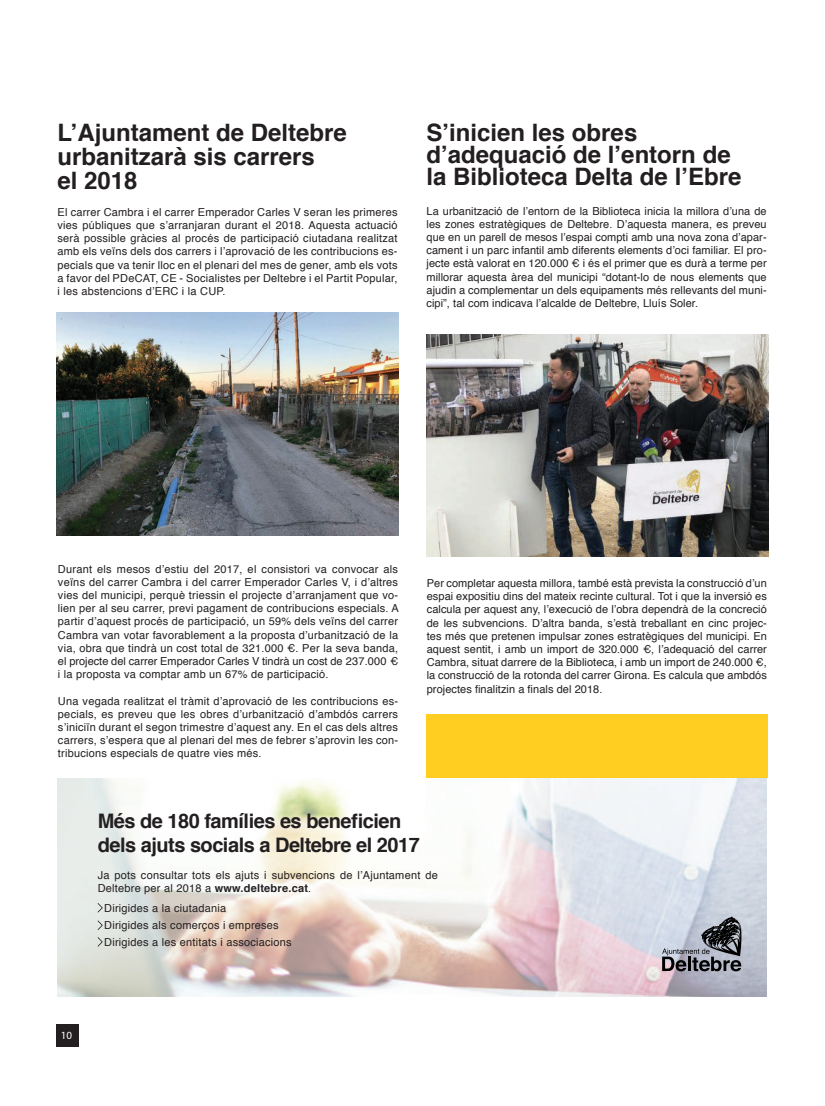
<style>
.page{position:relative;width:825px;height:1106px;background:#fff}
.page>*{position:absolute;margin:0;border:0;box-sizing:border-box;transform-origin:0 0}
.t1{font:700 24px/22px "Helvetica";color:#231f20}
.t2{font:700 20px/24px "Helvetica";letter-spacing:-.025em;color:#231f20}
.t3{font:11px/13.2px "Helvetica";letter-spacing:.02em;color:#231f20;text-align:justify}
.t4{font:11px "Myriad Pro";color:#fff}
.s1{font-weight:700}
</style>
<div class="page">
<div style="left:56px;top:1024px;width:23px;height:23px;background:#231f20"></div>
<img style="left:427px;top:334px;width:341px;height:222px">
<div style="left:426px;top:714px;width:342px;height:64px;background:#ffce21"></div>
<img style="left:57px;top:312px;width:341px;height:223px">
<svg style="left:57px;top:778px;width:710px;height:219px"></svg>
<svg style="left:98px;top:903px;width:5px;height:9px"></svg>
<svg style="left:98px;top:920px;width:5px;height:10px"></svg>
<svg style="left:98px;top:937px;width:5px;height:9px"></svg>
<svg style="left:662px;top:916px;width:79px;height:55px;background:#848892"></svg>
<h1 class="t1" style="left:57px;top:121px;width:291px;line-height:24px">L’Ajuntament de Deltebre urbanitzarà sis carrers<br>el 2018</h1>
<p class="t3" style="left:57px;top:206px;width:342px">El carrer Cambra i el carrer Emperador Carles V seran les primeres vies públiques que s’arranjaran durant el 2018. Aquesta actuació serà possible gràcies al procés de participació ciutadana realitzat amb els veïns dels dos carrers i l’aprovació de les contribucions es&shy;pecials que va tenir lloc en el plenari del mes de gener, amb els vots a favor del PDeCAT, CE - Socialistes per Deltebre i el Partit Popular, i les abstencions d’ERC i la CUP.</p>
<h1 class="t1" style="left:426px;top:122px;width:316px">S’inicien les obres d’adequació de l’entorn de la Biblioteca Delta de l’Ebre</h1>
<p class="t3" style="left:426px;top:204px;width:342px">La urbanització de l’entorn de la Biblioteca inicia la millora d’una de les zones estratègiques de Deltebre. D’aquesta manera, es preveu que en un parell de mesos l’espai compti amb una nova zona d’apar&shy;cament i un parc infantil amb diferents elements d’oci familiar. El pro&shy;jecte està valorat en 120.000 € i és el primer que es durà a terme per millorar aquesta àrea del municipi “dotant-lo de nous elements que ajudin a complementar un dels equipaments més rellevants del muni&shy;cipi”, tal com indicava l’alcalde de Deltebre, Lluís Soler.</p>
<p class="t3" style="left:58px;top:562px;width:342px">Durant els mesos d’estiu del 2017, el consistori va convocar als veïns del carrer Cambra i del carrer Emperador Carles V, i d’altres vies del municipi, perquè triessin el projecte d’arranjament que vo&shy;lien per al seu carrer, previ pagament de contribucions especials. A partir d’aquest procés de participació, un 59% dels veïns del carrer Cambra van votar favorablement a la proposta d’urbanització de la via, obra que tindrà un cost total de 321.000 €. Per la seva banda, el projecte del carrer Emperador Carles V tindrà un cost de 237.000 € i la proposta va comptar amb un 67% de participació.</p>
<p class="t3" style="left:58px;top:694px;width:342px">Una vegada realitzat el tràmit d’aprovació de les contribucions es&shy;pecials, es preveu que les obres d’urbanització d’ambdós carrers s’iniciïn durant el segon trimestre d’aquest any. En el cas dels altres carrers, s’espera que al plenari del mes de febrer s’aprovin les con&shy;tribucions especials de quatre vies més.</p>
<p class="t3" style="left:427px;top:577px;width:342px">Per completar aquesta millora, també està prevista la construcció d’un espai expositiu dins del mateix recinte cultural. Tot i que la inversió es calcula per aquest any, l’execució de l’obra dependrà de la concreció de les subvencions. D’altra banda, s’està treballant en cinc projec&shy;tes més que pretenen impulsar zones estratègiques del municipi. En aquest sentit, i amb un import de 320.000 €, l’adequació del carrer Cambra, situat darrere de la Biblioteca, i amb un import de 240.000 €, la construcció de la rotonda del carrer Girona. Es calcula que ambdós projectes finalitzin a finals del 2018.</p>
<h2 class="t2" style="left:98px;top:809px;width:324px">Més de 180 famílies es beneficien dels ajuts socials a Deltebre el 2017</h2>
<p class="t3" style="left:98px;top:868px;width:342px">Ja pots consultar tots els ajuts i subvencions de l’Ajuntament de<br>Deltebre per al 2018 a <span class="s1">www.deltebre.cat</span>.</p>
<p class="t3" style="left:104px;top:900px;width:189px;line-height:17px;text-align:left">Dirigides a la ciutadania<br>Dirigides als comerços i empreses<br>Dirigides a les entitats i associacions</p>
<p class="t4" style="left:61px;top:1028px;width:13px">10</p>
</div>
